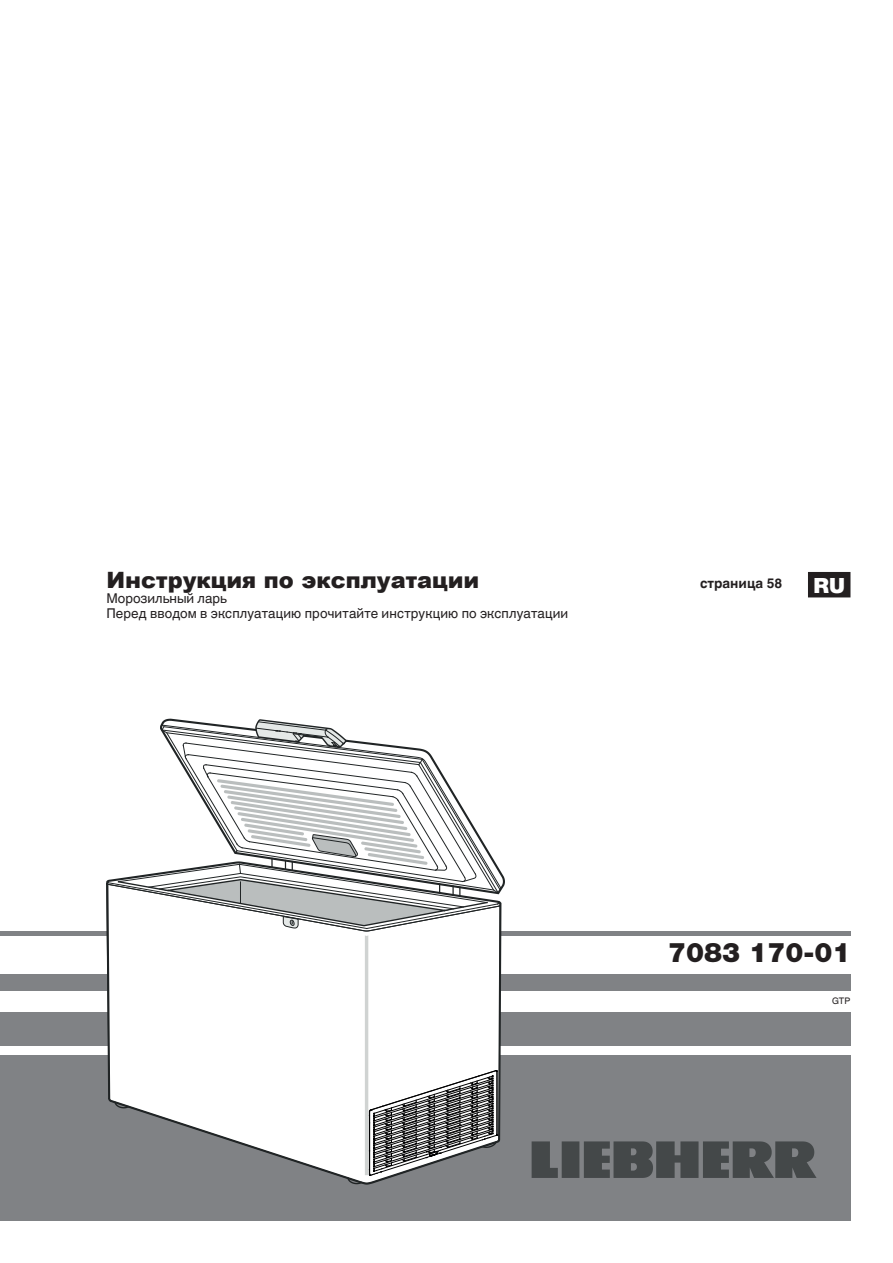
<style>
.page{position:relative;width:893px;height:1263px;background:#fff}
.page>*{position:absolute;margin:0;border:0;box-sizing:border-box;transform-origin:0 0}
.t1{font:900 27px "Helvetica Neue LT";color:#231f20}
.t2{font:900 22.5px "Arial";color:#231f20}
.t3{font:900 21px "Helvetica Neue LT";color:#fff}
.t4{font:13.5px/15.1px "Helvetica Linotype";letter-spacing:.01em;color:#231f20}
.t5{font:700 13.5px "Helvetica Linotype";color:#231f20}
.t6{font:9px "Helvetica Linotype";color:#231f20}
</style>
<div class="page">
<div style="left:0;top:1054px;width:850px;height:166px;background:#808285"></div>
<div style="left:0;top:1012px;width:850px;height:34px;background:#808285"></div>
<div style="left:0;top:974px;width:850px;height:17px;background:#808285"></div>
<hr style="left:0;top:931px;width:850px;height:4px;background:#808285">
<svg style="left:106px;top:719px;width:395px;height:465px"></svg>
<svg style="left:532px;top:1141px;width:284px;height:37px"></svg>
<div style="left:809px;top:573px;width:41px;height:24px;background:#231f20"></div>
<div style="left:808px;top:572px;width:42px;height:25px;border:2px solid #231f20"></div>
<h2 class="t2" style="left:106px;top:564px;width:374px">Инструкция по эксплуатации</h2>
<p class="t5" style="left:700px;top:575px;width:84px">страница 58</p>
<p class="t4" style="left:106px;top:591px;width:463px">Морозильный ларь<br>Перед вводом в эксплуатацию прочитайте инструкцию по эксплуатации</p>
<h3 class="t3" style="left:813px;top:573px;width:33px">RU</h3>
<h1 class="t1" style="left:668px;top:936px;width:184px">7083 170-01</h1>
<p class="t6" style="left:832px;top:995px;width:20px">GTP</p>
</div>
